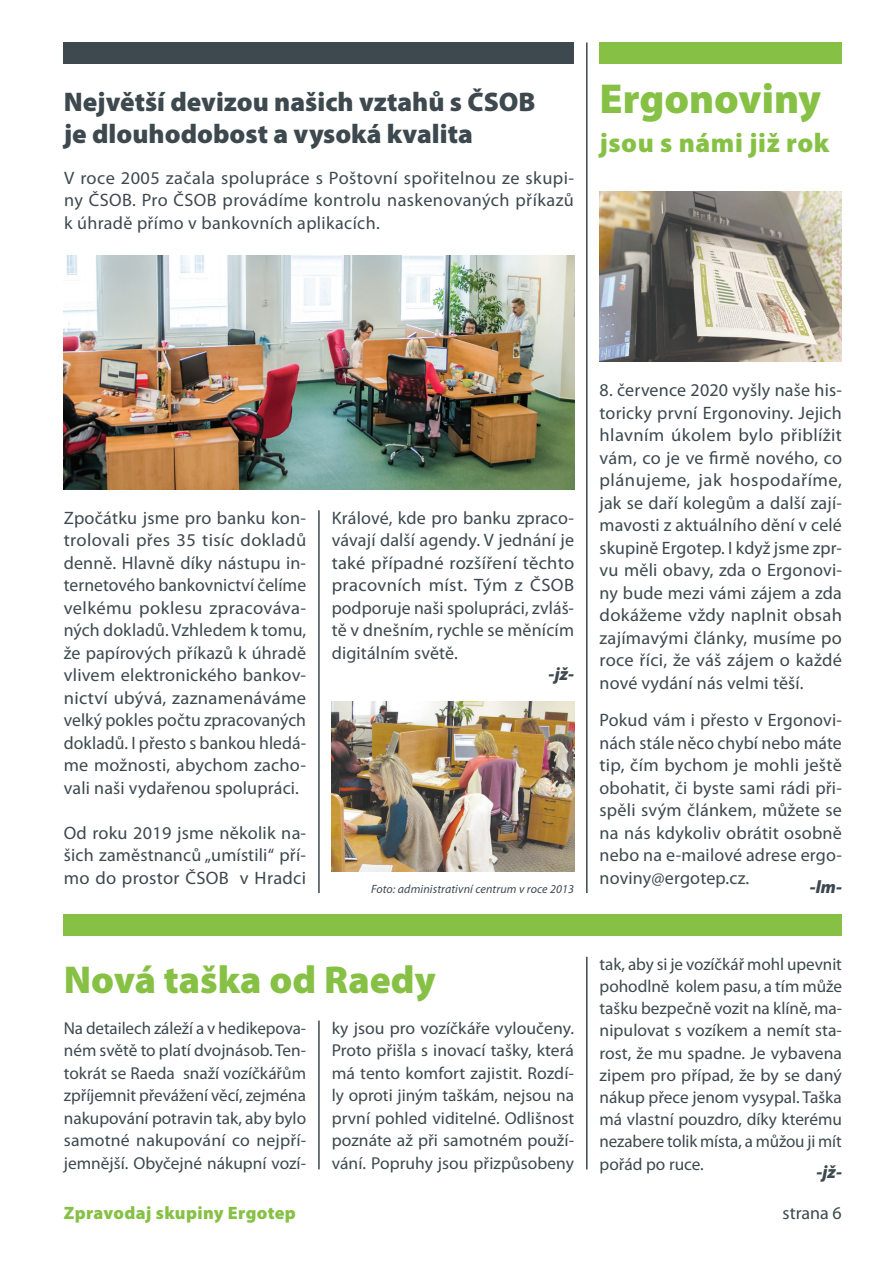
<style>
.page{position:relative;width:893px;height:1263px;background:#fff}
.page>*{position:absolute;margin:0;border:0;box-sizing:border-box;transform-origin:0 0}
.t1{font:900 42px "Myriad Pro";color:#86c145}
.t2{font:900 39px "Myriad Pro";color:#86c145}
.t3{font:900 27px "Myriad Pro";color:#3d494f}
.t4{font:900 27px "Myriad Pro";letter-spacing:.02em;color:#86c145}
.t5{font:18px/22.5px "Myriad Pro";letter-spacing:.01em;color:#3d494f;text-align:justify}
.t6{font:900 18px "Myriad Pro";letter-spacing:.02em;color:#86c145}
.t7{font:italic 900 18px "Myriad Pro";color:#3d494f}
.t8{font:17.25px/22.5px "Myriad Pro";color:#3d494f;text-align:justify}
.t9{font:italic 12px "Myriad Pro";letter-spacing:.01em;color:#3d494f}
</style>
<div class="page">
<hr style="left:318px;top:510px;width:2px;height:383px;background:#3d494f">
<hr style="left:586px;top:43px;width:2px;height:850px;background:#3d494f">
<img style="left:64px;top:255px;width:510px;height:234px">
<div style="left:64px;top:43px;width:510px;height:21px;background:#3d494f"></div>
<div style="left:600px;top:43px;width:242px;height:21px;background:#86c145"></div>
<img style="left:600px;top:191px;width:242px;height:170px">
<img style="left:332px;top:702px;width:242px;height:170px">
<hr style="left:586px;top:957px;width:2px;height:212px;background:#3d494f">
<hr style="left:318px;top:1020px;width:2px;height:149px;background:#3d494f">
<div style="left:64px;top:914px;width:778px;height:21px;background:#86c145"></div>
<p class="t3" style="left:64px;top:86px;width:473px">Největší devizou našich vztahů s ČSOB</p>
<p class="t3" style="left:64px;top:119px;width:411px">je dlouhodobost a vysoká kvalita</p>
<p class="t5" style="left:64px;top:167px;width:511px">V roce 2005 začala spolupráce s Poštovní spořitelnou ze skupi&shy;ny ČSOB. Pro ČSOB provádíme kontrolu naskenovaných příkazů k úhradě přímo v bankovních aplikacích.</p>
<p class="t1" style="left:600px;top:75px;width:223px">Ergonoviny</p>
<p class="t4" style="left:600px;top:128px;width:231px">jsou s námi již rok</p>
<p class="t5" style="left:64px;top:507px;width:244px">Zpočátku jsme pro banku kon&shy;trolovali přes 35 tisíc dokladů denně. Hlavně díky nástupu in&shy;ternetového bankovnictví čelíme velkému poklesu zpracováva&shy;ných dokladů. Vzhledem k tomu, že papírových příkazů k úhradě vlivem elektronického bankov&shy;nictví ubývá, zaznamenáváme velký pokles počtu zpracovaných dokladů. I přesto s bankou hledá&shy;me možnosti, abychom zacho&shy;vali naši vydařenou spolupráci.</p>
<p class="t5" style="left:64px;top:822px;width:244px">Od roku 2019 jsme několik na&shy;šich zaměstnanců „umístili“ pří&shy;mo do prostor ČSOB v Hradci</p>
<p class="t5" style="left:332px;top:507px;width:244px">Králové, kde pro banku zpraco&shy;vávají další agendy. V jednání je také případné rozšíření těchto pracovních míst. Tým z ČSOB podporuje naši spolupráci, zvláš&shy;tě v dnešním, rychle se měnícím digitálním světě.</p>
<p class="t7" style="left:548px;top:664px;width:27px">-jž-</p>
<p class="t9" style="left:371px;top:882px;width:205px">Foto: administrativní centrum v roce 2013</p>
<p class="t5" style="left:600px;top:379px;width:244px">8. července 2020 vyšly naše his&shy;toricky první Ergonoviny. Jejich hlavním úkolem bylo přiblížit vám, co je ve firmě nového, co plánujeme, jak hospodaříme, jak se daří kolegům a další zají&shy;mavosti z aktuálního dění v celé skupině Ergotep. I když jsme zpr&shy;vu měli obavy, zda o Ergonovi&shy;ny bude mezi vámi zájem a zda dokážeme vždy naplnit obsah zajímavými články, musíme po roce říci, že váš zájem o každé nové vydání nás velmi těší.</p>
<p class="t5" style="left:600px;top:709px;width:244px">Pokud vám i přesto v Ergonovi&shy;nách stále něco chybí nebo máte tip, čím bychom je mohli ještě obohatit, či byste sami rádi při&shy;spěli svým článkem, můžete se na nás kdykoliv obrátit osobně nebo na e-mailové adrese ergo&shy;noviny@ergotep.cz.</p>
<p class="t7" style="left:810px;top:877px;width:34px">-lm-</p>
<p class="t2" style="left:64px;top:957px;width:374px">Nová taška od Raedy</p>
<p class="t8" style="left:64px;top:1017px;width:244px">Na detailech záleží a v hedikepova&shy;ném světě to platí dvojnásob. Ten&shy;tokrát se Raeda snaží vozíčkářům zpříjemnit převážení věcí, zejména nakupování potravin tak, aby bylo samotné nakupování co nejpří&shy;jemnější. Obyčejné nákupní vozí-</p>
<p class="t8" style="left:332px;top:1017px;width:244px">ky jsou pro vozíčkáře vyloučeny.<br>Proto přišla s inovací tašky, která má tento komfort zajistit. Rozdí&shy;ly oproti jiným taškám, nejsou na první pohled viditelné. Odlišnost poznáte až při samotném použí&shy;vání. Popruhy jsou přizpůsobeny</p>
<p class="t8" style="left:600px;top:953px;width:244px">tak, aby si je vozíčkář mohl upevnit pohodlně kolem pasu, a tím může tašku bezpečně vozit na klíně, ma&shy;nipulovat s vozíkem a nemít sta&shy;rost, že mu spadne. Je vybavena zipem pro případ, že by se daný nákup přece jenom vysypal. Taška má vlastní pouzdro, díky kterému nezabere tolik místa, a můžou ji mít pořád po ruce.</p>
<p class="t7" style="left:816px;top:1162px;width:27px">-jž-</p>
<p class="t6" style="left:64px;top:1202px;width:234px">Zpravodaj skupiny Ergotep</p>
<p class="t5" style="left:783px;top:1202px;width:61px">strana 6</p>
</div>
